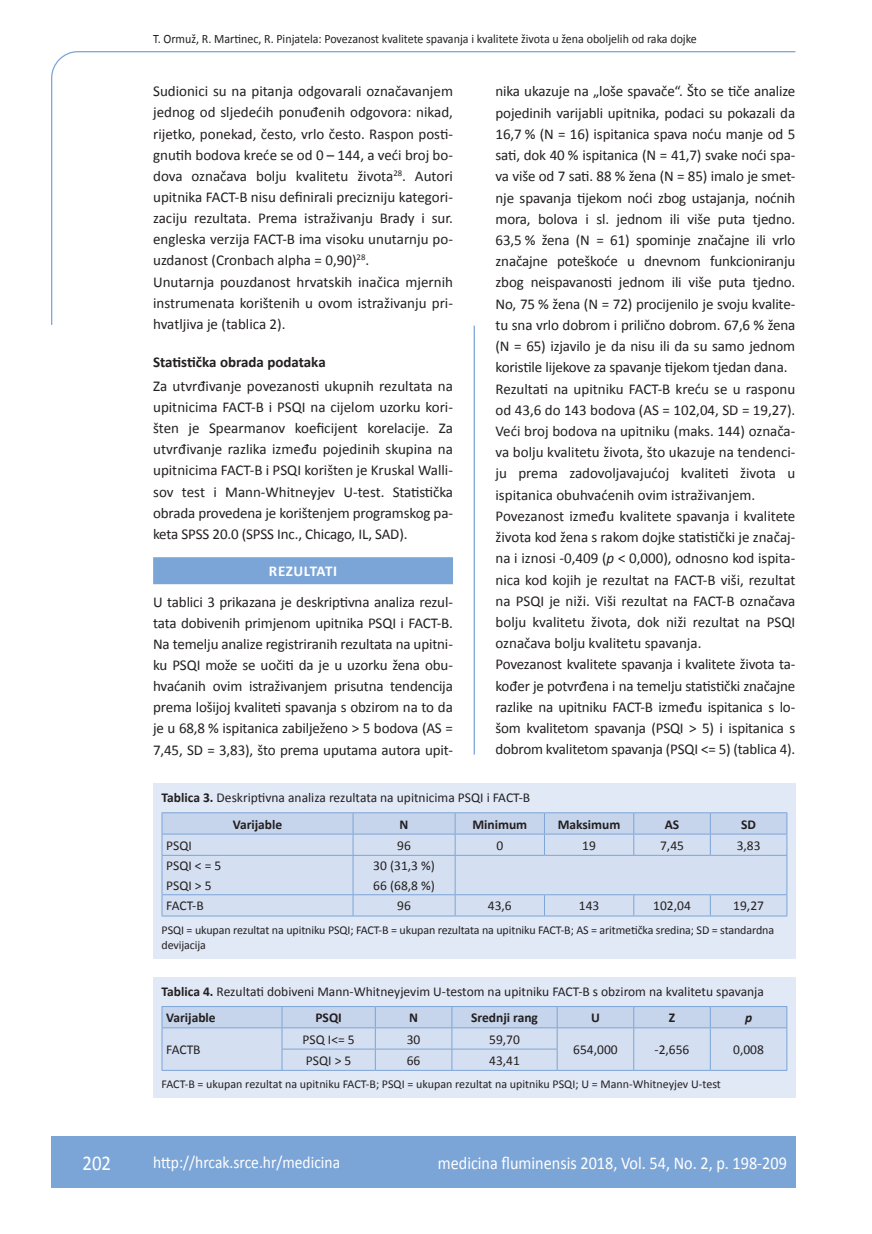
<style>
.page{position:relative;width:872px;height:1234px;background:#fff}
.page>*{position:absolute;margin:0;border:0;box-sizing:border-box;transform-origin:0 0}
.t1{font:21px "Calibri";color:#fff;scale:.9 1}
.t2{font:18px "Calibri";color:#fff;scale:.9 1}
.t3{font:17.25px "Calibri";color:#fff;scale:.9 1}
.t4{font:15px/21.1px "Calibri";letter-spacing:-.01em;color:#231f20}
.t5{font:700 15px "Calibri";color:#231f20}
.t6{font:700 15px "Calibri";letter-spacing:.035em;color:#fff}
.t7{font:13.5px/26.2px "Calibri";color:#231f20}
.t8{font:700 13.5px "Calibri";color:#231f20}
.t9{font:italic 700 13.5px "Calibri";color:#231f20}
.t10{font:12.75px "Calibri";color:#231f20;scale:.94 1}
.t11{font:12px/15px "Calibri";letter-spacing:-.01em;color:#231f20}
.s1{font-style:italic}
.s2{font-weight:700}
</style>
<div class="page">
<svg style="left:51px;top:51px;width:745px;height:274px"></svg>
<hr style="left:473px;top:325px;width:2px;height:429px;background:#7ca5d7">
<div style="left:51px;top:1135px;width:744px;height:51px;background:#7ca5d7"></div>
<div style="left:153px;top:557px;width:300px;height:27px;background:#7ca5d7"></div>
<div style="left:153px;top:783px;width:642px;height:175px;background:#e1e9f6"></div>
<div style="left:163px;top:855px;width:623px;height:60px;background:#d4dff1"></div>
<svg style="left:162px;top:812px;width:625px;height:42px"></svg>
<hr style="left:162px;top:854px;width:191px;height:1px;background:#7ca5d7">
<hr style="left:162px;top:855px;width:1px;height:39px;background:#7ca5d7">
<hr style="left:353px;top:854px;width:102px;height:1px;background:#7ca5d7">
<hr style="left:353px;top:855px;width:1px;height:39px;background:#7ca5d7">
<hr style="left:455px;top:854px;width:89px;height:1px;background:#7ca5d7">
<hr style="left:455px;top:855px;width:1px;height:39px;background:#7ca5d7">
<hr style="left:544px;top:854px;width:90px;height:1px;background:#7ca5d7">
<hr style="left:634px;top:854px;width:76px;height:1px;background:#7ca5d7">
<hr style="left:710px;top:854px;width:77px;height:1px;background:#7ca5d7">
<hr style="left:786px;top:855px;width:1px;height:39px;background:#7ca5d7">
<hr style="left:162px;top:894px;width:191px;height:1px;background:#7ca5d7">
<svg style="left:162px;top:894px;width:1px;height:21px"></svg>
<hr style="left:353px;top:894px;width:102px;height:1px;background:#7ca5d7">
<svg style="left:353px;top:894px;width:1px;height:21px"></svg>
<hr style="left:455px;top:894px;width:89px;height:1px;background:#7ca5d7">
<svg style="left:455px;top:894px;width:1px;height:21px"></svg>
<hr style="left:544px;top:894px;width:90px;height:1px;background:#7ca5d7">
<svg style="left:544px;top:894px;width:1px;height:21px"></svg>
<hr style="left:634px;top:894px;width:76px;height:1px;background:#7ca5d7">
<svg style="left:633px;top:894px;width:1px;height:21px"></svg>
<hr style="left:710px;top:894px;width:77px;height:1px;background:#7ca5d7">
<svg style="left:710px;top:894px;width:1px;height:21px"></svg>
<svg style="left:786px;top:894px;width:1px;height:21px"></svg>
<hr style="left:162px;top:915px;width:191px;height:1px;background:#7ca5d7">
<hr style="left:353px;top:915px;width:102px;height:1px;background:#7ca5d7">
<hr style="left:455px;top:915px;width:89px;height:1px;background:#7ca5d7">
<hr style="left:544px;top:915px;width:90px;height:1px;background:#7ca5d7">
<hr style="left:634px;top:915px;width:76px;height:1px;background:#7ca5d7">
<hr style="left:710px;top:915px;width:77px;height:1px;background:#7ca5d7">
<div style="left:153px;top:977px;width:642px;height:120px;background:#e1e9f6"></div>
<hr style="left:162px;top:1005px;width:120px;height:1px;background:#7ca5d7">
<hr style="left:282px;top:1005px;width:93px;height:1px;background:#7ca5d7">
<hr style="left:375px;top:1005px;width:77px;height:1px;background:#7ca5d7">
<hr style="left:452px;top:1005px;width:105px;height:1px;background:#7ca5d7">
<hr style="left:557px;top:1005px;width:77px;height:1px;background:#7ca5d7">
<hr style="left:634px;top:1005px;width:76px;height:1px;background:#7ca5d7">
<hr style="left:710px;top:1005px;width:77px;height:1px;background:#7ca5d7">
<svg style="left:162px;top:1006px;width:625px;height:64px"></svg>
<hr style="left:282px;top:1069px;width:93px;height:1px;background:#7ca5d7">
<hr style="left:375px;top:1069px;width:77px;height:1px;background:#7ca5d7">
<hr style="left:452px;top:1069px;width:105px;height:1px;background:#7ca5d7">
<p class="t10" style="left:153px;top:30px;width:580px">T. Ormuž, R. Martinec, R. Pinjatela: Povezanost kvalitete spavanja i kvalitete života u žena oboljelih od raka dojke</p>
<p class="t4" style="left:495px;top:80px;width:301px">nika ukazuje na „loše spavače“. Što se tiče analize pojedinih varijabli upitnika, podaci su pokazali da 16,7 % (N = 16) ispitanica spava noću manje od 5 sati, dok 40 % ispitanica (N = 41,7) svake noći spa&shy;va više od 7 sati. 88 % žena (N = 85) imalo je smet&shy;nje spavanja tijekom noći zbog ustajanja, noćnih mora, bolova i sl. jednom ili više puta tjedno.<br>63,5 % žena (N = 61) spominje značajne ili vrlo značajne poteškoće u dnevnom funkcioniranju zbog neispavanosti jednom ili više puta tjedno.<br>No, 75 % žena (N = 72) procijenilo je svoju kvalite&shy;tu sna vrlo dobrom i prilično dobrom. 67,6 % žena (N = 65) izjavilo je da nisu ili da su samo jednom koristile lijekove za spavanje tijekom tjedan dana.<br>Rezultati na upitniku FACT-B kreću se u rasponu od 43,6 do 143 bodova (AS = 102,04, SD = 19,27).<br>Veći broj bodova na upitniku (maks. 144) označa&shy;va bolju kvalitetu života, što ukazuje na tendenci&shy;ju prema zadovoljavajućoj kvaliteti života u ispitanica obuhvaćenih ovim istraživanjem.<br>Povezanost između kvalitete spavanja i kvalitete života kod žena s rakom dojke statistički je značaj&shy;na i iznosi -0,409 (<span class="s1">p</span> &lt; 0,000), odnosno kod ispita&shy;nica kod kojih je rezultat na FACT-B viši, rezultat na PSQI je niži. Viši rezultat na FACT-B označava bolju kvalitetu života, dok niži rezultat na PSQI označava bolju kvalitetu spavanja.<br>Povezanost kvalitete spavanja i kvalitete života ta&shy;kođer je potvrđena i na temelju statistički značajne razlike na upitniku FACT-B između ispitanica s lo&shy;šom kvalitetom spavanja (PSQI &gt; 5) i ispitanica s dobrom kvalitetom spavanja (PSQI &lt;= 5) (tablica 4).</p>
<p class="t7" style="left:233px;top:783px;width:299px;text-indent:-71px"><span class="s2">Tablica 3.</span> Deskriptivna analiza rezultata na upitnicima PSQI i FACT-B<br><span class="s2">Varijable</span></p>
<p class="t4" style="left:153px;top:80px;width:301px">Sudionici su na pitanja odgovarali označavanjem jednog od sljedećih ponuđenih odgovora: nikad, rijetko, ponekad, često, vrlo često. Raspon posti&shy;gnutih bodova kreće se od 0 – 144, a veći broj bo&shy;dova označava bolju kvalitetu života<sup>28</sup>. Autori upitnika FACT-B nisu definirali precizniju kategori&shy;zaciju rezultata. Prema istraživanju Brady i sur. engleska verzija FACT-B ima visoku unutarnju po&shy;uzdanost (Cronbach alpha = 0,90)<sup>28</sup>.<br>Unutarnja pouzdanost hrvatskih inačica mjernih instrumenata korištenih u ovom istraživanju pri&shy;hvatljiva je (tablica 2).</p>
<p class="t5" style="left:153px;top:352px;width:174px">Statistička obrada podataka</p>
<p class="t4" style="left:153px;top:374px;width:301px;text-align:justify">Za utvrđivanje povezanosti ukupnih rezultata na upitnicima FACT-B i PSQI na cijelom uzorku kori&shy;šten je Spearmanov koeficijent korelacije. Za utvrđivanje razlika između pojedinih skupina na upitnicima FACT-B i PSQI korišten je Kruskal Walli&shy;sov test i Mann-Whitneyjev U-test. Statistička obrada provedena je korištenjem programskog pa&shy;keta SPSS 20.0 (SPSS Inc., Chicago, IL, SAD).</p>
<p class="t6" style="left:269px;top:561px;width:70px">REZULTATI</p>
<p class="t4" style="left:153px;top:590px;width:301px;text-align:justify">U tablici 3 prikazana je deskriptivna analiza rezul&shy;tata dobivenih primjenom upitnika PSQI i FACT-B.<br>Na temelju analize registriranih rezultata na upitni&shy;ku PSQI može se uočiti da je u uzorku žena obu&shy;hvaćanih ovim istraživanjem prisutna tendencija prema lošijoj kvaliteti spavanja s obzirom na to da je u 68,8 % ispitanica zabilježeno &gt; 5 bodova (AS = 7,45, SD = 3,83), što prema uputama autora upit-</p>
<p class="t8" style="left:399px;top:815px;width:10px">N</p>
<p class="t8" style="left:472px;top:815px;width:56px">Minimum</p>
<p class="t8" style="left:558px;top:815px;width:64px">Maksimum</p>
<p class="t8" style="left:665px;top:815px;width:16px">AS</p>
<p class="t8" style="left:741px;top:815px;width:16px">SD</p>
<p class="t7" style="left:166px;top:831px;width:27px">PSQI</p>
<p class="t7" style="left:397px;top:831px;width:15px">96</p>
<p class="t7" style="left:496px;top:831px;width:8px">0</p>
<p class="t7" style="left:582px;top:831px;width:15px">19</p>
<p class="t7" style="left:660px;top:831px;width:25px">7,45</p>
<p class="t7" style="left:736px;top:831px;width:25px">3,83</p>
<p class="t7" style="left:166px;top:854px;width:57px;line-height:20.7px">PSQI &lt; = 5<br>PSQI &gt; 5</p>
<p class="t7" style="left:373px;top:854px;width:63px;line-height:20.7px">30 (31,3 %)<br>66 (68,8 %)</p>
<p class="t7" style="left:166px;top:892px;width:39px">FACT-B</p>
<p class="t7" style="left:397px;top:892px;width:15px">96</p>
<p class="t7" style="left:488px;top:892px;width:25px">43,6</p>
<p class="t7" style="left:579px;top:892px;width:22px">143</p>
<p class="t7" style="left:653px;top:892px;width:39px">102,04</p>
<p class="t7" style="left:733px;top:892px;width:32px">19,27</p>
<p class="t11" style="left:162px;top:921px;width:614px">PSQI = ukupan rezultat na upitniku PSQI; FACT-B = ukupan rezultata na upitniku FACT-B; AS = aritmetička sredina; SD = standardna devijacija</p>
<p class="t7" style="left:166px;top:977px;width:599px;text-indent:-5px"><span class="s2">Tablica 4.</span> Rezultati dobiveni Mann-Whitneyjevim U-testom na upitniku FACT-B s obzirom na kvalitetu spavanja<br><span class="s2">Varijable</span></p>
<p class="t8" style="left:315px;top:1009px;width:28px">PSQI</p>
<p class="t8" style="left:409px;top:1009px;width:10px">N</p>
<p class="t8" style="left:471px;top:1009px;width:68px">Srednji rang</p>
<p class="t8" style="left:591px;top:1009px;width:10px">U</p>
<p class="t8" style="left:669px;top:1009px;width:8px">Z</p>
<p class="t9" style="left:745px;top:1009px;width:9px">p</p>
<p class="t7" style="left:303px;top:1025px;width:54px">PSQ I&lt;= 5</p>
<p class="t7" style="left:407px;top:1025px;width:15px">30</p>
<p class="t7" style="left:489px;top:1025px;width:32px">59,70</p>
<p class="t7" style="left:573px;top:1035px;width:46px">654,000</p>
<p class="t7" style="left:654px;top:1035px;width:36px">-2,656</p>
<p class="t7" style="left:733px;top:1035px;width:32px">0,008</p>
<p class="t7" style="left:166px;top:1035px;width:36px">FACTB</p>
<p class="t7" style="left:306px;top:1046px;width:47px">PSQI &gt; 5</p>
<p class="t7" style="left:407px;top:1046px;width:15px">66</p>
<p class="t7" style="left:489px;top:1046px;width:32px">43,41</p>
<p class="t11" style="left:162px;top:1075px;width:561px">FACT-B = ukupan rezultat na upitniku FACT-B; PSQI = ukupan rezultat na upitniku PSQI; U = Mann-Whitneyjev U-test</p>
<h1 class="t1" style="left:82px;top:1149px;width:33px">202</h1>
<p class="t3" style="left:153px;top:1150px;width:209px">http://hrcak.srce.hr/medicina</p>
<p class="t2" style="left:438px;top:1151px;width:389px">medicina fluminensis 2018, Vol. 54, No. 2, p. 198-209</p>
</div>
